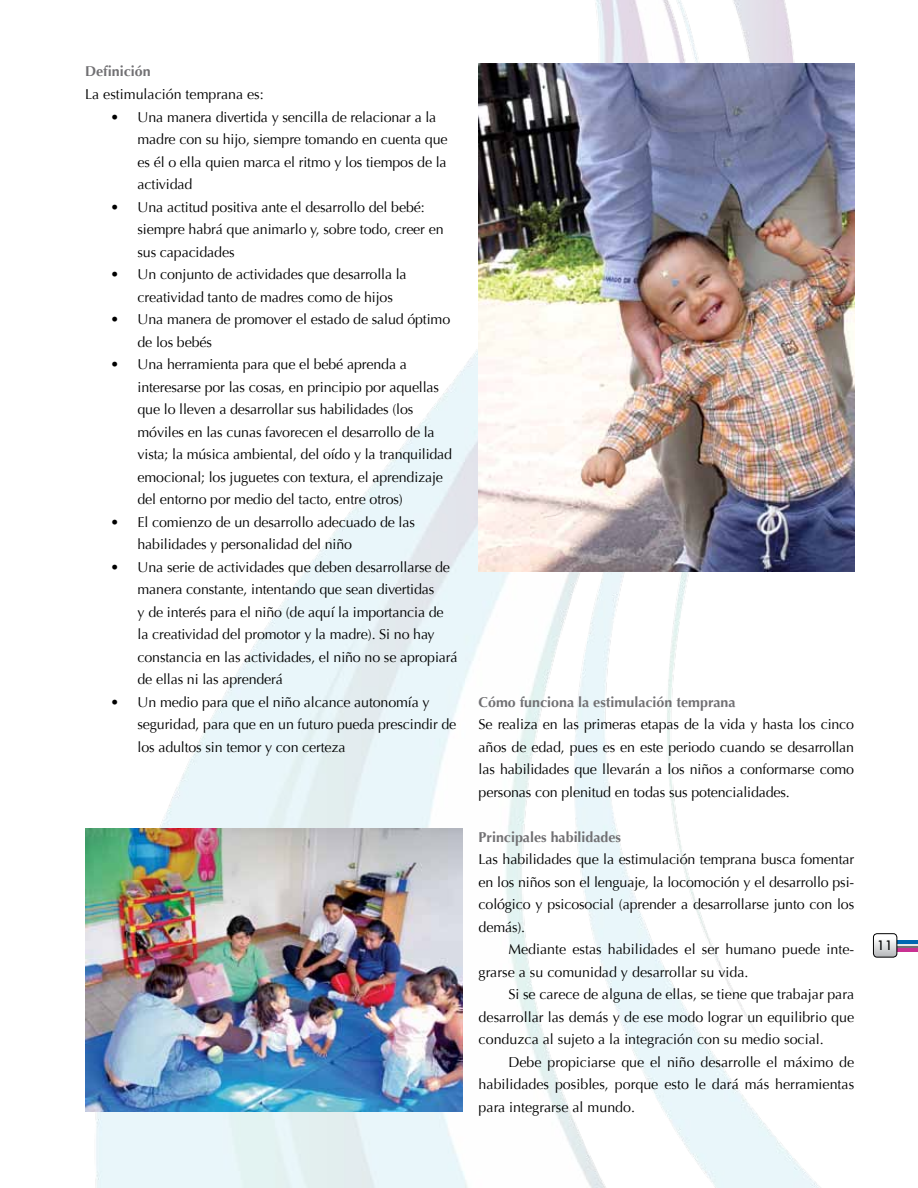
<style>
.page{position:relative;width:918px;height:1188px;background:#fff}
.page>*{position:absolute;margin:0;border:0;box-sizing:border-box;transform-origin:0 0}
.t1{font:15.3px "Tw Cen";color:#000}
.t2{font:14.25px/22.5px "Optima";letter-spacing:-.01em;color:#000}
.t3{font:700 14.25px "Optima";color:#717073}
</style>
<div class="page">
<hr style="left:895px;top:940px;width:23px;height:4px;background:#0067b1">
<hr style="left:895px;top:946px;width:23px;height:2px;background:#717073">
<hr style="left:895px;top:948px;width:23px;height:3px;background:#ca3092">
<hr style="left:895px;top:944px;width:23px;height:2px;background:#e6e7e8">
<svg style="left:873px;top:934px;width:24px;height:23px"></svg>
<div style="left:873px;top:933px;width:24px;height:25px;border:1px solid #000;border-radius:4px"></div>
<img style="left:85px;top:0;width:770px;height:1188px">
<img style="left:85px;top:829px;width:377px;height:282px">
<img style="left:479px;top:64px;width:375px;height:508px">
<p class="t3" style="left:85px;top:63px;width:67px">Definición</p>
<p class="t2" style="left:85px;top:83px;width:180px">La estimulación temprana es:</p>
<p class="t2" style="left:138px;top:106px;width:312px;text-indent:-27px">• Una manera divertida y sencilla de relacionar a la madre con su hijo, siempre tomando en cuenta que es él o ella quien marca el ritmo y los tiempos de la actividad</p>
<p class="t2" style="left:138px;top:196px;width:308px;text-indent:-27px">• Una actitud positiva ante el desarrollo del bebé: siempre habrá que animarlo y, sobre todo, creer en sus capacidades</p>
<p class="t2" style="left:138px;top:263px;width:271px;text-indent:-27px">• Un conjunto de actividades que desarrolla la creatividad tanto de madres como de hijos</p>
<p class="t2" style="left:138px;top:308px;width:314px;text-indent:-27px">• Una manera de promover el estado de salud óptimo de los bebés</p>
<p class="t2" style="left:138px;top:353px;width:316px;text-indent:-27px">• Una herramienta para que el bebé aprenda a interesarse por las cosas, en principio por aquellas que lo lleven a desarrollar sus habilidades (los móviles en las cunas favorecen el desarrollo de la vista; la música ambiental, del oído y la tranquilidad emocional; los juguetes con textura, el aprendizaje del entorno por medio del tacto, entre otros)</p>
<p class="t2" style="left:138px;top:511px;width:279px;text-indent:-27px">• El comienzo de un desarrollo adecuado de las habilidades y personalidad del niño</p>
<p class="t2" style="left:138px;top:556px;width:322px;text-indent:-27px">• Una serie de actividades que deben desarrollarse de manera constante, intentando que sean divertidas<br>y de interés para el niño (de aquí la importancia de la creatividad del promotor y la madre). Si no hay constancia en las actividades, el niño no se apropiará de ellas ni las aprenderá</p>
<p class="t2" style="left:138px;top:691px;width:320px;text-indent:-27px">• Un medio para que el niño alcance autonomía y seguridad, para que en un futuro pueda prescindir de los adultos sin temor y con certeza</p>
<p class="t3" style="left:479px;top:693px;width:258px">Cómo funciona la estimulación temprana</p>
<p class="t2" style="left:479px;top:713px;width:377px;text-align:justify">Se realiza en las primeras etapas de la vida y hasta los cinco años de edad, pues es en este periodo cuando se desarrollan las habilidades que llevarán a los niños a conformarse como personas con plenitud en todas sus potencialidades.</p>
<p class="t3" style="left:479px;top:828px;width:144px">Principales habilidades</p>
<p class="t2" style="left:479px;top:848px;width:377px;text-align:justify">Las habilidades que la estimulación temprana busca fomentar en los niños son el lenguaje, la locomoción y el desarrollo psi&shy;cológico y psicosocial (aprender a desarrollarse junto con los demás).</p>
<p class="t2" style="left:479px;top:938px;width:377px;text-indent:30px">Mediante estas habilidades el ser humano puede inte&shy;grarse a su comunidad y desarrollar su vida.</p>
<p class="t2" style="left:479px;top:983px;width:377px;text-align:justify;text-indent:30px">Si se carece de alguna de ellas, se tiene que trabajar para desarrollar las demás y de ese modo lograr un equilibrio que conduzca al sujeto a la integración con su medio social.</p>
<p class="t2" style="left:479px;top:1051px;width:377px;text-align:justify;text-indent:30px">Debe propiciarse que el niño desarrolle el máximo de habilidades posibles, porque esto le dará más herramientas para integrarse al mundo.</p>
<p class="t1" style="left:877px;top:936px;width:18px">11</p>
</div>
